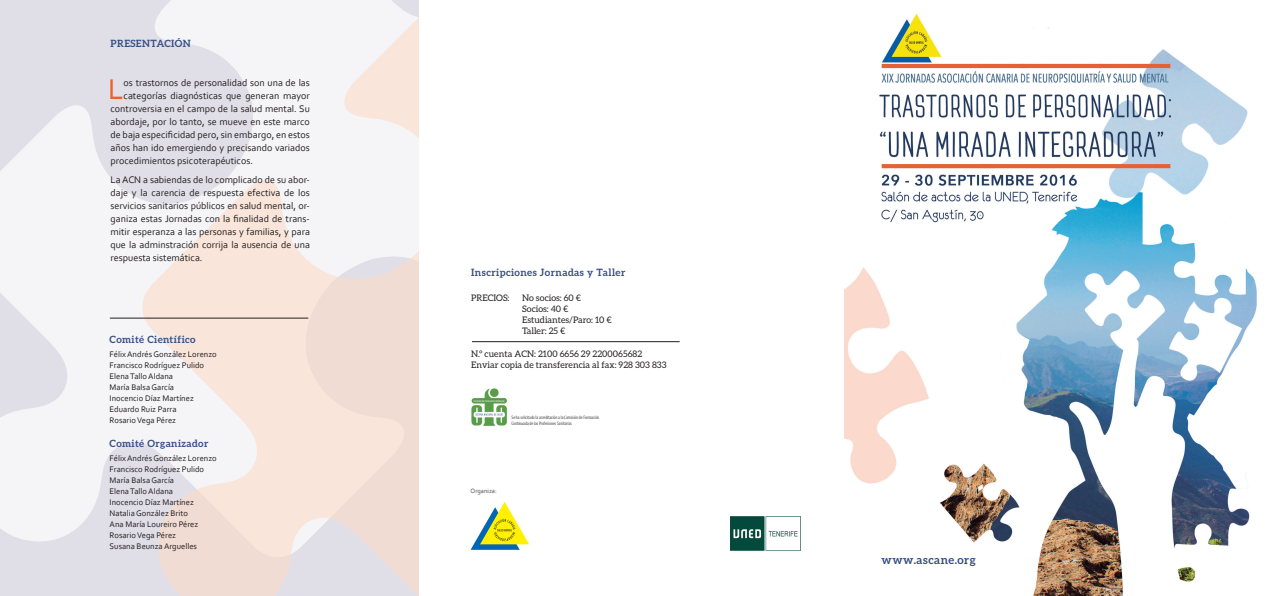
<style>
.page{position:relative;width:1270px;height:596px;background:#fff}
.page>*{position:absolute;margin:0;border:0;box-sizing:border-box;transform-origin:0 0}
.Cuerpo{font:29.9px "Corbel";color:#f26029}
.Cuerpo-2{font:700 11.6px "Aleo";letter-spacing:.04em;color:#374e81}
.Cuerpo-3{font:700 10.1px "Aleo";letter-spacing:.04em;color:#374e81}
.Cuerpo-4{font:10px/13px "Corbel";color:#231f20;text-align:justify}
.Cuerpo-5{font:700 10px "Aleo";letter-spacing:.04em;color:#374e81}
.Cuerpo-6{font:9px "Aleo";letter-spacing:.005em;color:#231f20}
.Cuerpo-7{font:8.5px "Corbel";color:#231f20}
.t1{font:6.5px "Corbel";color:#4b4c4d}
.t2{font:condensed 5px/6px "Myriad Pro";letter-spacing:-.005em;color:#4b4c4d}
</style>
<div class="page">
<div style="left:0;top:0;width:426px;height:595px;background:#e0dfe8"></div>
<svg style="left:0;top:105px;width:141px;height:436px;fill:#f5f5f8"></svg>
<svg style="left:141px;top:0;width:278px;height:595px"></svg>
<div style="left:419px;top:0;width:427px;height:595px;background:#fff"></div>
<svg style="left:471px;top:501px;width:58px;height:48px"></svg>
<img style="left:471px;top:388px;width:36px;height:37px">
<svg style="left:474px;top:399px;width:30px;height:2px"></svg>
<svg style="left:475px;top:413px;width:28px;height:2px"></svg>
<hr style="left:472px;top:341px;width:208px;height:1px;background:#231f20">
<img style="left:845px;top:14px;width:412px;height:581px">
<hr style="left:110px;top:317px;width:198px;height:1px;background:#231f20">
<img style="left:730px;top:516px;width:70px;height:34px">
<p class="Cuerpo-5" style="left:111px;top:38px;width:82px">PRESENTACIÓN</p>
<p class="Cuerpo" style="left:108px;top:71px;width:17px">L</p>
<p class="Cuerpo-4" style="left:124px;top:76px;width:188px">os trastornos de personalidad son una de las</p>
<p class="Cuerpo-4" style="left:124px;top:89px;width:188px">categorías diagnósticas que generan mayor</p>
<p class="Cuerpo-4" style="left:111px;top:102px;width:201px">controversia en el campo de la salud mental. Su</p>
<p class="Cuerpo-4" style="left:111px;top:115px;width:201px">abordaje, por lo tanto, se mueve en este marco</p>
<p class="Cuerpo-4" style="left:111px;top:128px;width:201px">de baja especificidad pero, sin embargo, en estos</p>
<p class="Cuerpo-4" style="left:111px;top:141px;width:201px">años han ido emergiendo y precisando variados</p>
<p class="Cuerpo-4" style="left:111px;top:154px;width:144px">procedimientos psicoterapéuticos.</p>
<p class="Cuerpo-4" style="left:111px;top:173px;width:201px">La ACN a sabiendas de lo complicado de su abor&shy;daje y la carencia de respuesta efectiva de los servicios sanitarios públicos en salud mental, or&shy;ganiza estas Jornadas con la finalidad de trans&shy;mitir esperanza a las personas y familias, y para que la adminstración corrija la ausencia de una respuesta sistemática.</p>
<p class="Cuerpo-5" style="left:110px;top:334px;width:87px">Comité Científico</p>
<p class="Cuerpo-7" style="left:110px;top:349px;width:109px">Félix Andrés González Lorenzo</p>
<p class="Cuerpo-7" style="left:110px;top:360px;width:96px">Francisco Rodríguez Pulido</p>
<p class="Cuerpo-7" style="left:110px;top:371px;width:65px">Elena Tallo Aldana</p>
<p class="Cuerpo-7" style="left:110px;top:382px;width:66px">María Balsa García</p>
<p class="Cuerpo-7" style="left:110px;top:393px;width:86px">Inocencio Díaz Martínez</p>
<p class="Cuerpo-7" style="left:110px;top:404px;width:69px">Eduardo Ruiz Parra</p>
<p class="Cuerpo-7" style="left:110px;top:415px;width:68px">Rosario Vega Pérez</p>
<p class="Cuerpo-5" style="left:110px;top:437px;width:100px">Comité Organizador</p>
<p class="Cuerpo-7" style="left:110px;top:453px;width:109px">Félix Andrés González Lorenzo</p>
<p class="Cuerpo-7" style="left:110px;top:464px;width:96px">Francisco Rodríguez Pulido</p>
<p class="Cuerpo-7" style="left:110px;top:475px;width:66px">María Balsa García</p>
<p class="Cuerpo-7" style="left:110px;top:486px;width:65px">Elena Tallo Aldana</p>
<p class="Cuerpo-7" style="left:110px;top:497px;width:86px">Inocencio Díaz Martínez</p>
<p class="Cuerpo-7" style="left:110px;top:508px;width:80px">Natalia González Brito</p>
<p class="Cuerpo-7" style="left:110px;top:519px;width:90px">Ana María Loureiro Pérez</p>
<p class="Cuerpo-7" style="left:110px;top:530px;width:68px">Rosario Vega Pérez</p>
<p class="Cuerpo-7" style="left:110px;top:541px;width:89px">Susana Beunza Arguelles</p>
<p class="Cuerpo-3" style="left:471px;top:266px;width:156px">Inscripciones Jornadas y Taller</p>
<p class="Cuerpo-6" style="left:471px;top:292px;width:40px">PRECIOS:</p>
<p class="Cuerpo-6" style="left:522px;top:292px;width:60px">No socios: 60 €</p>
<p class="Cuerpo-6" style="left:522px;top:303px;width:48px">Socios: 40 €</p>
<p class="Cuerpo-6" style="left:522px;top:314px;width:91px">Estudiantes/Paro: 10 €</p>
<p class="Cuerpo-6" style="left:522px;top:326px;width:45px">Taller: 25 €</p>
<p class="Cuerpo-6" style="left:471px;top:348px;width:172px">N.º cuenta ACN: 2100 6656 29 2200065682</p>
<p class="Cuerpo-6" style="left:471px;top:359px;width:197px">Enviar copia de transferencia al fax: 928 303 833</p>
<p class="t2" style="left:512px;top:414px;width:89px">Se ha solicitado la acreditación a la Comisión de Formación<br>Continuada de las Profesiones Sanitarias</p>
<p class="t1" style="left:471px;top:486px;width:28px">Organiza:</p>
<p class="Cuerpo-2" style="left:882px;top:552px;width:96px">www.ascane.org</p>
</div>
